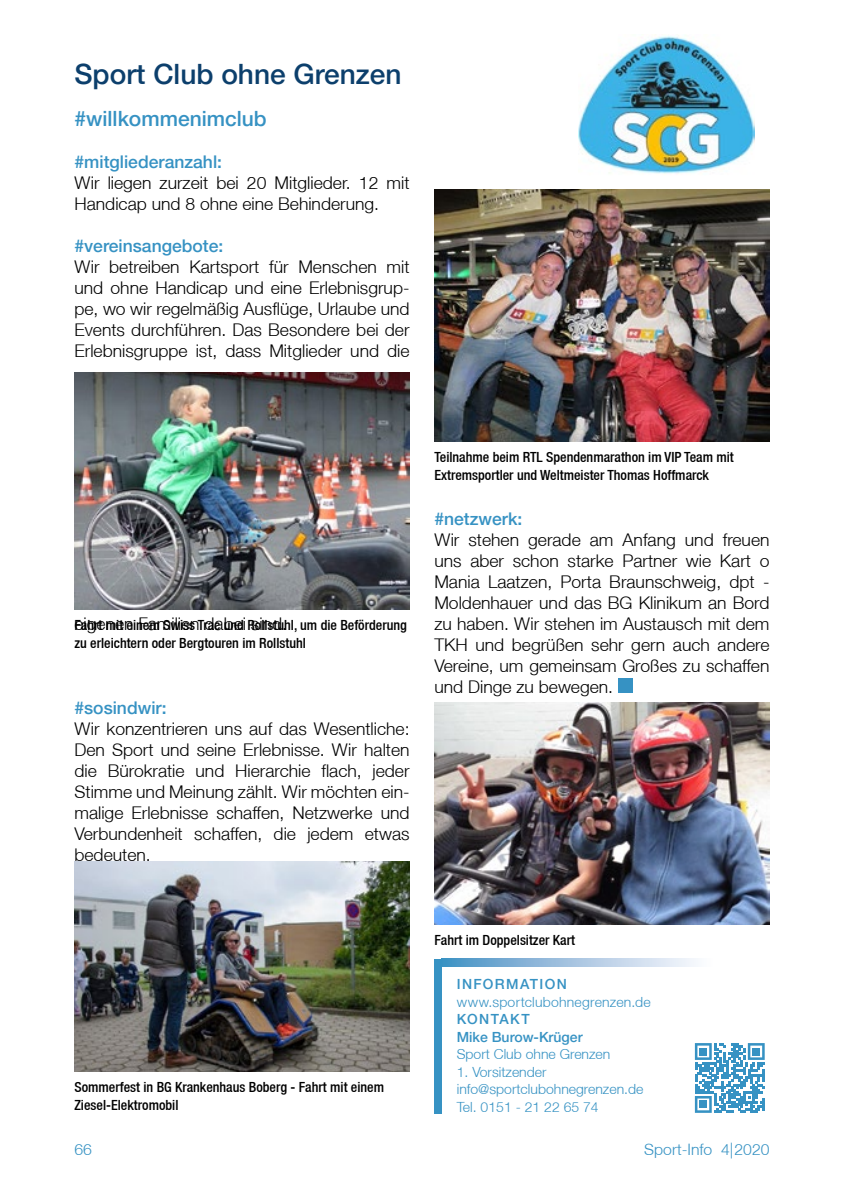
<style>
.page{position:relative;width:844px;height:1191px;background:#fff}
.page>*{position:absolute;margin:0;border:0;box-sizing:border-box;transform-origin:0 0}
.t1{font:500 28px "Helvetica Neue LT";color:#0c3f6c}
.t2{font:500 21px "Helvetica Neue LT";color:#3692c3}
.t3{font:300 17.5px/21px "Helvetica Neue LT";color:#000;text-align:justify}
.t4{font:500 17.5px "Helvetica Neue LT";color:#3692c3}
.t5{font:300 15.75px "Helvetica Neue LT";color:#3692c3}
.t6{font:500 condensed 14px/17.5px "Helvetica Neue LT";color:#000}
.t7{font:300 14px/17.5px "Helvetica Neue LT";color:#3692c3}
.t8{font:500 14px/17.5px "Helvetica Neue LT";color:#3692c3}
.t9{font:500 14px "Helvetica Neue LT";letter-spacing:.095em;color:#3692c3}
</style>
<div class="page">
<img style="left:578px;top:34px;width:176px;height:140px">
<div style="left:618px;top:678px;width:14px;height:15px;background:#3692c3"></div>
<img style="left:434px;top:189px;width:335px;height:252px">
<img style="left:74px;top:861px;width:335px;height:210px">
<img style="left:74px;top:372px;width:335px;height:237px">
<img style="left:434px;top:702px;width:335px;height:222px">
<div style="left:434px;top:958px;width:7px;height:155px;background:#3692c3"></div>
<svg style="left:441px;top:958px;width:255px;height:8px;background:#a0c3df"></svg>
<svg style="left:694px;top:1043px;width:70px;height:69px"></svg>
<div style="left:699px;top:1048px;width:7px;height:7px;background:#3692c3"></div>
<div style="left:752px;top:1048px;width:7px;height:7px;background:#3692c3"></div>
<div style="left:699px;top:1100px;width:7px;height:8px;background:#3692c3"></div>
<h1 class="t1" style="left:74px;top:57px;width:328px">Sport Club ohne Grenzen</h1>
<p class="t2" style="left:74px;top:106px;width:194px">#willkommenimclub</p>
<p class="t4" style="left:74px;top:151px;width:149px">#mitgliederanzahl:</p>
<p class="t3" style="left:74px;top:172px;width:336px">Wir liegen zurzeit bei 20 Mitglieder. 12 mit<br>Handicap und 8 ohne eine Behinderung.</p>
<p class="t4" style="left:74px;top:235px;width:150px">#vereinsangebote:</p>
<p class="t3" style="left:74px;top:256px;width:336px">Wir betreiben Kartsport für Menschen mit und ohne Handicap und eine Erlebnisgrup&shy;pe, wo wir regelmäßig Ausflüge, Urlaube und Events durchführen. Das Besondere bei der Erlebnisgruppe ist, dass Mitglieder und die</p>
<p class="t3" style="left:74px;top:613px;width:214px">eigenen Familien dabei sind.</p>
<p class="t6" style="left:74px;top:616px;width:334px">Fahrt mit einem Swiss Trac und Rollstuhl, um die Beförderung zu erleichtern oder Bergtouren im Rollstuhl</p>
<p class="t4" style="left:74px;top:697px;width:94px">#sosindwir:</p>
<p class="t3" style="left:74px;top:718px;width:336px">Wir konzentrieren uns auf das Wesentliche:<br>Den Sport und seine Erlebnisse. Wir halten die Bürokratie und Hierarchie flach, jeder Stimme und Meinung zählt. Wir möchten ein&shy;malige Erlebnisse schaffen, Netzwerke und Verbundenheit schaffen, die jedem etwas bedeuten.</p>
<p class="t6" style="left:434px;top:448px;width:301px">Teilnahme beim RTL Spendenmarathon im VIP Team mit<br>Extremsportler und Weltmeister Thomas Hoffmarck</p>
<p class="t4" style="left:434px;top:508px;width:89px">#netzwerk:</p>
<p class="t3" style="left:434px;top:529px;width:336px">Wir stehen gerade am Anfang und freuen uns aber schon starke Partner wie Kart o Mania Laatzen, Porta Braunschweig, dpt - Moldenhauer und das BG Klinikum an Bord zu haben. Wir stehen im Austausch mit dem TKH und begrüßen sehr gern auch andere Vereine, um gemeinsam Großes zu schaffen und Dinge zu bewegen.</p>
<p class="t6" style="left:74px;top:1078px;width:311px">Sommerfest in BG Krankenhaus Boberg - Fahrt mit einem<br>Ziesel-Elektromobil</p>
<p class="t6" style="left:434px;top:931px;width:142px">Fahrt im Doppelsitzer Kart</p>
<p class="t9" style="left:456px;top:975px;width:111px">INFORMATION</p>
<p class="t7" style="left:456px;top:992px;width:195px">www.sportclubohnegrenzen.de</p>
<p class="t8" style="left:456px;top:1010px;width:127px">KONTAKT<br>Mike Burow-Krüger</p>
<p class="t7" style="left:456px;top:1045px;width:155px">Sport Club ohne Grenzen</p>
<p class="t7" style="left:456px;top:1062px;width:188px">1. Vorsitzender info@sportclubohnegrenzen.de<br>Tel. 0151 - 21 22 65 74</p>
<p class="t5" style="left:74px;top:1140px;width:19px">66</p>
<p class="t5" style="left:644px;top:1140px;width:127px">Sport-Info 4|2020</p>
</div>
